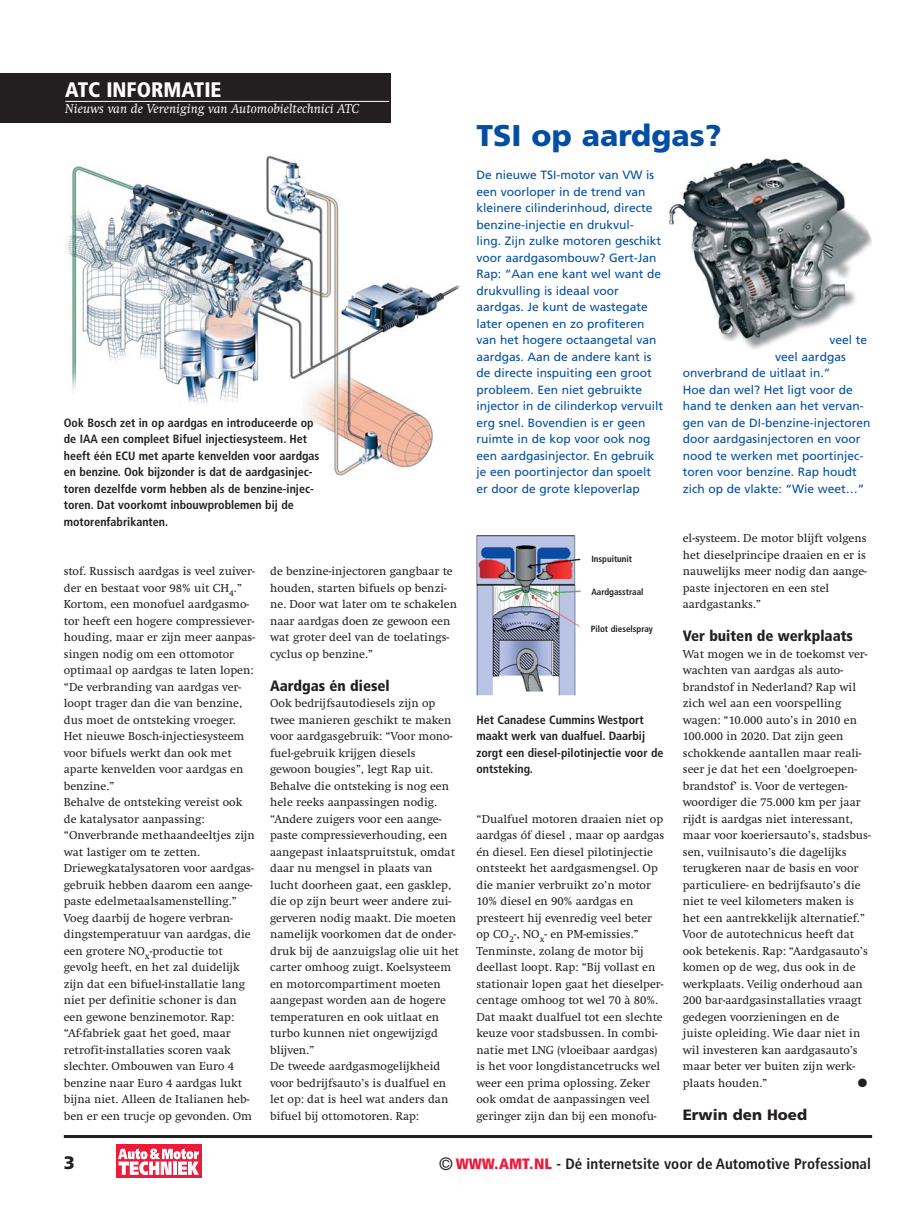
<style>
.page{position:relative;width:914px;height:1212px;background:#fff}
.page>*{position:absolute;margin:0;border:0;box-sizing:border-box;transform-origin:0 0}
.t1{font:900 30px "Frutiger";color:#034ea2}
.t2{font:900 condensed 21px "Frutiger";color:#fff}
.t3{font:900 18px "Frutiger";color:#231f20}
.t4{font:700 condensed 15px "Frutiger";color:#231f20}
.t5{font:900 condensed 15px "Frutiger";color:#231f20}
.t6{font:900 15px "Frutiger";color:#231f20}
.t7{font:italic 13.5px "Swift";color:#fff}
.t8{font:12px/16.5px "Swift";color:#231f20}
.t9{font:12px/16.5px "Frutiger";color:#034ea2}
.t10{font:700 condensed 12px/16.5px "Frutiger";color:#231f20}
.t11{font:12px "Zapf Dingbats";color:#231f20}
.t12{font:700 condensed 9px "Frutiger";color:#231f20}
.s1{font-weight:400;font-size:18px}
.s2{font-weight:900;color:#ed1a3a}
</style>
<div class="page">
<hr style="left:64px;top:1135px;width:808px;height:3px;background:#231f20">
<div style="left:0;top:73px;width:390px;height:49px;background:#231f20"></div>
<hr style="left:65px;top:101px;width:324px;height:1px;background:#fff">
<img style="left:668px;top:158px;width:204px;height:191px">
<img style="left:476px;top:535px;width:105px;height:161px">
<img style="left:65px;top:155px;width:396px;height:321px">
<div style="left:116px;top:1144px;width:85px;height:34px;background:#ed1a3a"></div>
<svg style="left:118px;top:1149px;width:81px;height:26px"></svg>
<h2 class="t2" style="left:65px;top:81px;width:158px">ATC INFORMATIE</h2>
<p class="t7" style="left:65px;top:104px;width:295px">Nieuws van de Vereniging van Automobieltechnici ATC</p>
<p class="t10" style="left:64px;top:415px;width:257px">Ook Bosch zet in op aardgas en introduceerde op de IAA een compleet Bifuel injectiesysteem. Het heeft één ECU met aparte kenvelden voor aardgas en benzine. Ook bijzonder is dat de aardgasinjec&shy;toren dezelfde vorm hebben als de benzine-injec&shy;toren. Dat voorkomt inbouwproblemen bij de motorenfabrikanten.</p>
<p class="t8" style="left:64px;top:564px;width:193px">stof. Russisch aardgas is veel zuiver&shy;der en bestaat voor 98% uit CH<sub>4</sub>.”<br>Kortom, een monofuel aardgasmo&shy;tor heeft een hogere compressiever&shy;houding, maar er zijn meer aanpas&shy;singen nodig om een ottomotor optimaal op aardgas te laten lopen: “De verbranding van aardgas ver&shy;loopt trager dan die van benzine, dus moet de ontsteking vroeger.<br>Het nieuwe Bosch-injectiesysteem voor bifuels werkt dan ook met aparte kenvelden voor aardgas en benzine.”<br>Behalve de ontsteking vereist ook de katalysator aanpassing: “Onverbrande methaandeeltjes zijn wat lastiger om te zetten.<br>Driewegkatalysatoren voor aardgas&shy;gebruik hebben daarom een aange&shy;paste edelmetaalsamenstelling.”<br>Voeg daarbij de hogere verbran&shy;dingstemperatuur van aardgas, die een grotere NO<sub>x</sub>-productie tot gevolg heeft, en het zal duidelijk zijn dat een bifuel-installatie lang niet per definitie schoner is dan een gewone benzinemotor. Rap: “Af-fabriek gaat het goed, maar retrofit-installaties scoren vaak slechter. Ombouwen van Euro 4 benzine naar Euro 4 aardgas lukt bijna niet. Alleen de Italianen heb&shy;ben er een trucje op gevonden. Om</p>
<p class="t8" style="left:270px;top:564px;width:188px">de benzine-injectoren gangbaar te houden, starten bifuels op benzi&shy;ne. Door wat later om te schakelen naar aardgas doen ze gewoon een wat groter deel van de toelatings&shy;cyclus op benzine.”</p>
<p class="t5" style="left:270px;top:680px;width:121px">Aardgas én diesel</p>
<p class="t8" style="left:270px;top:696px;width:190px">Ook bedrijfsautodiesels zijn op twee manieren geschikt te maken voor aardgasgebruik: “Voor mono&shy;fuel-gebruik krijgen diesels gewoon bougies”, legt Rap uit.<br>Behalve die ontsteking is nog een hele reeks aanpassingen nodig. “Andere zuigers voor een aange&shy;paste compressieverhouding, een aangepast inlaatspruitstuk, omdat daar nu mengsel in plaats van lucht doorheen gaat, een gasklep, die op zijn beurt weer andere zui&shy;gerveren nodig maakt. Die moeten namelijk voorkomen dat de onder&shy;druk bij de aanzuigslag olie uit het carter omhoog zuigt. Koelsysteem en motorcompartiment moeten aangepast worden aan de hogere temperaturen en ook uitlaat en turbo kunnen niet ongewijzigd blijven.”<br>De tweede aardgasmogelijkheid voor bedrijfsauto’s is dualfuel en let op: dat is heel wat anders dan bifuel bij ottomotoren. Rap:</p>
<h1 class="t1" style="left:476px;top:124px;width:246px">TSI op aardgas?</h1>
<p class="t9" style="left:476px;top:168px;width:188px">De nieuwe TSI-motor van VW is een voorloper in de trend van kleinere cilinderinhoud, directe benzine-injectie en drukvul-<br>ling. Zijn zulke motoren geschikt voor aardgasombouw? Gert-Jan<br>Rap: “Aan ene kant wel want de drukvulling is ideaal voor aardgas. Je kunt de wastegate later openen en zo profiteren van het hogere octaangetal van aardgas. Aan de andere kant is de directe inspuiting een groot probleem. Een niet gebruikte injector in de cilinderkop vervuilt erg snel. Bovendien is er geen ruimte in de kop voor ook nog een aardgasinjector. En gebruik je een poortinjector dan spoelt er door de grote klepoverlap</p>
<p class="t12" style="left:591px;top:556px;width:42px">Inspuitunit</p>
<p class="t12" style="left:591px;top:588px;width:54px">Aardgasstraal</p>
<p class="t12" style="left:590px;top:626px;width:64px">Pilot dieselspray</p>
<p class="t10" style="left:476px;top:712px;width:188px">Het Canadese Cummins Westport maakt werk van dualfuel. Daarbij zorgt een diesel-pilotinjectie voor de ontsteking.</p>
<p class="t8" style="left:476px;top:812px;width:189px">“Dualfuel motoren draaien niet op aardgas óf diesel , maar op aardgas én diesel. Een diesel pilotinjectie ontsteekt het aardgasmengsel. Op die manier verbruikt zo’n motor 10% diesel en 90% aardgas en presteert hij evenredig veel beter op CO<sub>2</sub>-, NO<sub>x</sub>- en PM-emissies.” Tenminste, zolang de motor bij deellast loopt. Rap: “Bij vollast en stationair lopen gaat het dieselper&shy;centage omhoog tot wel 70 à 80%.<br>Dat maakt dualfuel tot een slechte keuze voor stadsbussen. In combi&shy;natie met LNG (vloeibaar aardgas) is het voor longdistancetrucks wel weer een prima oplossing. Zeker ook omdat de aanpassingen veel geringer zijn dan bij een monofu-</p>
<p class="t9" style="left:829px;top:333px;width:39px">veel te</p>
<p class="t9" style="left:775px;top:349px;width:72px">veel aardgas</p>
<p class="t9" style="left:682px;top:366px;width:149px">onverbrand de uitlaat in.”</p>
<p class="t9" style="left:682px;top:382px;width:172px">Hoe dan wel? Het ligt voor de</p>
<p class="t9" style="left:682px;top:399px;width:183px">hand te denken aan het vervan-</p>
<p class="t9" style="left:682px;top:415px;width:189px">gen van de DI-benzine-injectoren</p>
<p class="t9" style="left:682px;top:432px;width:179px">door aardgasinjectoren en voor</p>
<p class="t9" style="left:682px;top:448px;width:182px">nood te werken met poortinjec-</p>
<p class="t9" style="left:682px;top:465px;width:175px">toren voor benzine. Rap houdt</p>
<p class="t9" style="left:682px;top:481px;width:183px">zich op de vlakte: “Wie weet…”</p>
<p class="t8" style="left:682px;top:531px;width:185px">el-systeem. De motor blijft volgens het dieselprincipe draaien en er is nauwelijks meer nodig dan aange&shy;paste injectoren en een stel aardgastanks.”</p>
<p class="t5" style="left:682px;top:630px;width:172px">Ver buiten de werkplaats</p>
<p class="t8" style="left:682px;top:647px;width:189px">Wat mogen we in de toekomst ver&shy;wachten van aardgas als auto&shy;brandstof in Nederland? Rap wil zich wel aan een voorspelling wagen: “10.000 auto’s in 2010 en<br>100.000 in 2020. Dat zijn geen schokkende aantallen maar reali&shy;seer je dat het een ‘doelgroepen&shy;brandstof’ is. Voor de vertegen&shy;woordiger die 75.000 km per jaar rijdt is aardgas niet interessant, maar voor koeriersauto’s, stadsbus&shy;sen, vuilnisauto’s die dagelijks terugkeren naar de basis en voor particuliere- en bedrijfsauto’s die niet te veel kilometers maken is het een aantrekkelijk alternatief.”<br>Voor de autotechnicus heeft dat ook betekenis. Rap: “Aardgasauto’s komen op de weg, dus ook in de werkplaats. Veilig onderhoud aan<br>200 bar-aardgasinstallaties vraagt gedegen voorzieningen en de juiste opleiding. Wie daar niet in wil investeren kan aardgasauto’s maar beter ver buiten zijn werk&shy;plaats houden.”</p>
<p class="t11" style="left:857px;top:1077px;width:11px">●</p>
<p class="t6" style="left:682px;top:1109px;width:126px">Erwin den Hoed</p>
<h3 class="t3" style="left:64px;top:1156px;width:13px">3</h3>
<p class="t4" style="left:439px;top:1158px;width:434px"><span class="s1">©</span> <span class="s2">WWW.AMT.NL</span> - Dé internetsite voor de Automotive Professional</p>
</div>
